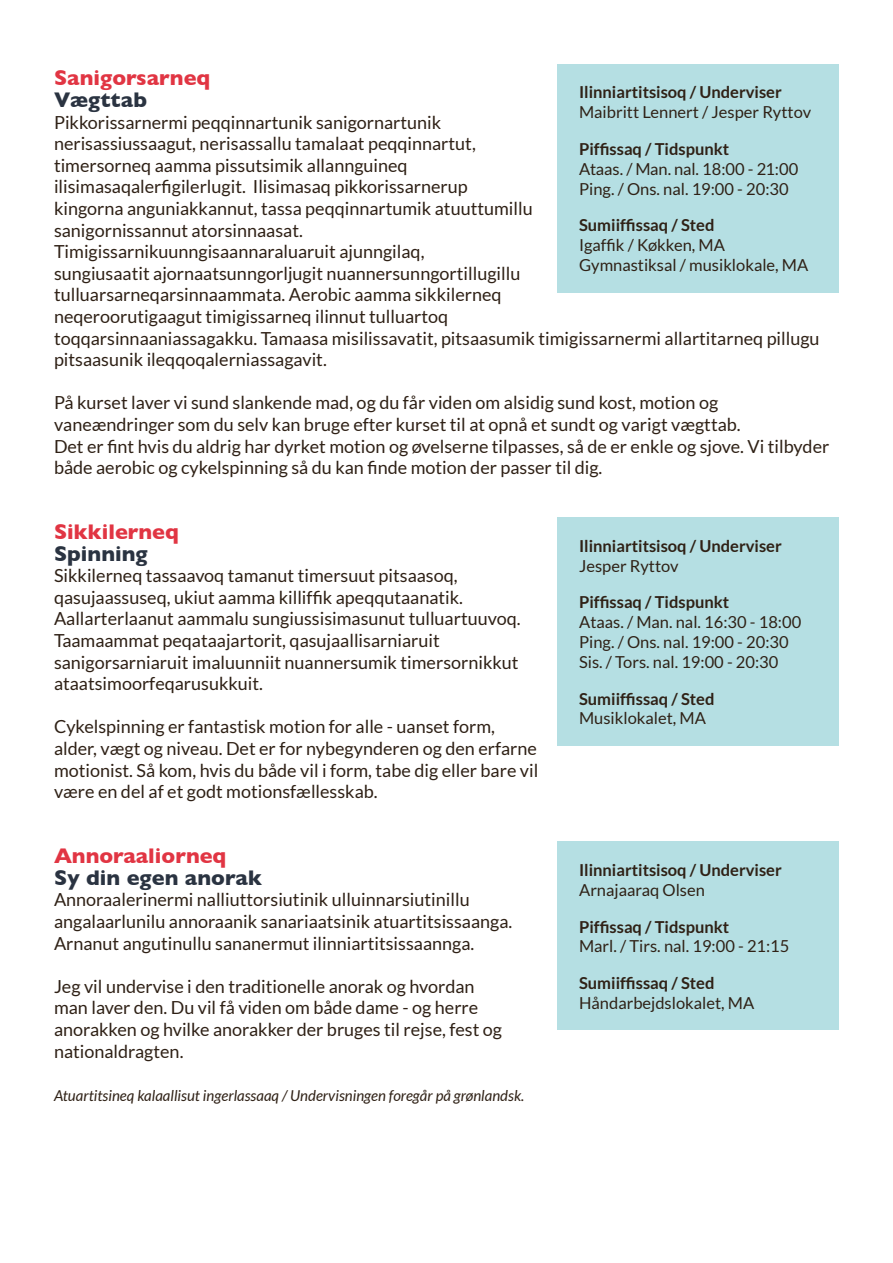
<style>
.page{position:relative;width:893px;height:1263px;background:#fff}
.page>*{position:absolute;margin:0;border:0;box-sizing:border-box;transform-origin:0 0}
.Overskrift_Fag{font:700 21.6px/21.6px "Gill Sans";color:#e13543}
.Overskrift_Fag-2{font:700 21.6px/21.6px "Gill Sans";color:#2a3341}
.Holdbeskrivelse{font:18px/21.6px "Lato";color:#2f2116}
.Brødtekst{font:18px/21.6px "Lato";color:#2f2116}
.Infoboks_info{font:16.5px/19.8px "Lato";color:#2f2116}
.Infoboks_overskrift{font:700 16.5px "Lato";color:#2f2116}
.OBS{font:italic 15px "Lato";color:#2f2116}
.s1{color:#2a3341}
.s2{color:#e13543}
</style>
<div class="page">
<div style="left:558px;top:64px;width:281px;height:228px;background:#b5dfe3"></div>
<div style="left:558px;top:517px;width:281px;height:229px;background:#b5dfe3"></div>
<div style="left:558px;top:841px;width:281px;height:189px;background:#b5dfe3"></div>
<p class="Overskrift_Fag" style="left:54px;top:67px;width:158px">Sanigorsarneq<br><span class="s1">Vægttab</span></p>
<p class="Holdbeskrivelse" style="left:54px;top:111px;width:480px">Pikkorissarnermi peqqinnartunik sanigornartunik nerisassiussaagut, nerisassallu tamalaat peqqinnartut, timersorneq aamma pissutsimik allannguineq ilisimasaqalerfigilerlugit. Ilisimasaq pikkorissarnerup kingorna anguniakkannut, tassa peqqinnartumik atuuttumillu sanigornissannut atorsinnaasat.</p>
<p class="Holdbeskrivelse" style="left:54px;top:241px;width:767px">Timigissarnikuunngisaannaraluaruit ajunngilaq,<br>sungiusaatit ajornaatsunngorljugit nuannersunngortillugillu<br>tulluarsarneqarsinnaammata. Aerobic aamma sikkilerneq<br>neqeroorutigaagut timigissarneq ilinnut tulluartoq<br>toqqarsinnaaniassagakku. Tamaasa misilissavatit, pitsaasumik timigissarnermi allartitarneq pillugu pitsaasunik ileqqoqalerniassagavit.</p>
<p class="Holdbeskrivelse" style="left:54px;top:392px;width:688px">På kurset laver vi sund slankende mad, og du får viden om alsidig sund kost, motion og vaneændringer som du selv kan bruge efter kurset til at opnå et sundt og varigt vægttab.</p>
<p class="Holdbeskrivelse" style="left:54px;top:435px;width:777px">Det er fint hvis du aldrig har dyrket motion og øvelserne tilpasses, så de er enkle og sjove. Vi tilbyder både aerobic og cykelspinning så du kan finde motion der passer til dig.</p>
<p class="Infoboks_overskrift" style="left:579px;top:83px;width:204px">Ilinniartitsisoq / Underviser</p>
<p class="Infoboks_info" style="left:579px;top:102px;width:234px">Maibritt Lennert / Jesper Ryttov</p>
<p class="Infoboks_overskrift" style="left:579px;top:139px;width:152px">Piffissaq / Tidspunkt</p>
<p class="Infoboks_info" style="left:579px;top:159px;width:221px">Ataas. / Man. nal. 18:00 - 21:00<br>Ping. / Ons. nal. 19:00 - 20:30</p>
<p class="Infoboks_overskrift" style="left:579px;top:216px;width:137px">Sumiiffissaq / Sted</p>
<p class="Infoboks_info" style="left:579px;top:235px;width:231px">Igaffik / Køkken, MA<br>Gymnastiksal / musiklokale, MA</p>
<p class="Overskrift_Fag" style="left:54px;top:520px;width:126px">Sikkilerneq<br><span class="s1">Spinning</span></p>
<p class="Holdbeskrivelse" style="left:54px;top:565px;width:468px">Sikkilerneq tassaavoq tamanut timersuut pitsaasoq, qasujaassuseq, ukiut aamma killiffik apeqqutaanatik.<br>Aallarterlaanut aammalu sungiussisimasunut tulluartuuvoq.</p>
<p class="Holdbeskrivelse" style="left:54px;top:630px;width:466px">Taamaammat peqataajartorit, qasujaallisarniaruit sanigorsarniaruit imaluunniit nuannersumik timersornikkut ataatsimoorfeqarusukkuit.</p>
<p class="Holdbeskrivelse" style="left:54px;top:716px;width:486px">Cykelspinning er fantastisk motion for alle - uanset form, alder, vægt og niveau. Det er for nybegynderen og den erfarne motionist. Så kom, hvis du både vil i form, tabe dig eller bare vil være en del af et godt motionsfællesskab.</p>
<p class="Overskrift_Fag-2" style="left:54px;top:844px;width:209px"><span class="s2">Annoraaliorneq<br></span>Sy din egen anorak</p>
<p class="Brødtekst" style="left:54px;top:889px;width:460px">Annoraalerinermi nalliuttorsiutinik ulluinnarsiutinillu angalaarlunilu annoraanik sanariaatsinik atuartitsissaanga.<br>Arnanut angutinullu sananermut ilinniartitsissaannga.</p>
<p class="Holdbeskrivelse" style="left:54px;top:975px;width:450px">Jeg vil undervise i den traditionelle anorak og hvordan man laver den. Du vil få viden om både dame - og herre anorakken og hvilke anorakker der bruges til rejse, fest og nationaldragten.</p>
<p class="OBS" style="left:54px;top:1087px;width:472px">Atuartitsineq kalaallisut ingerlassaaq / Undervisningen foregår på grønlandsk.</p>
<p class="Infoboks_overskrift" style="left:579px;top:536px;width:204px">Ilinniartitsisoq / Underviser</p>
<p class="Infoboks_info" style="left:579px;top:556px;width:101px">Jesper Ryttov</p>
<p class="Infoboks_overskrift" style="left:579px;top:593px;width:152px">Piffissaq / Tidspunkt</p>
<p class="Infoboks_info" style="left:579px;top:612px;width:224px">Ataas. / Man. nal. 16:30 - 18:00<br>Ping. / Ons. nal. 19:00 - 20:30<br>Sis. / Tors. nal. 19:00 - 20:30</p>
<p class="Infoboks_overskrift" style="left:579px;top:689px;width:137px">Sumiiffissaq / Sted</p>
<p class="Infoboks_info" style="left:579px;top:708px;width:128px">Musiklokalet, MA</p>
<p class="Infoboks_overskrift" style="left:579px;top:860px;width:204px">Ilinniartitsisoq / Underviser</p>
<p class="Infoboks_info" style="left:579px;top:880px;width:127px">Arnajaaraq Olsen</p>
<p class="Infoboks_overskrift" style="left:579px;top:917px;width:152px">Piffissaq / Tidspunkt</p>
<p class="Infoboks_info" style="left:579px;top:936px;width:212px">Marl. / Tirs. nal. 19:00 - 21:15</p>
<p class="Infoboks_overskrift" style="left:579px;top:974px;width:137px">Sumiiffissaq / Sted</p>
<p class="Infoboks_info" style="left:579px;top:993px;width:177px">Håndarbejdslokalet, MA</p>
</div>
